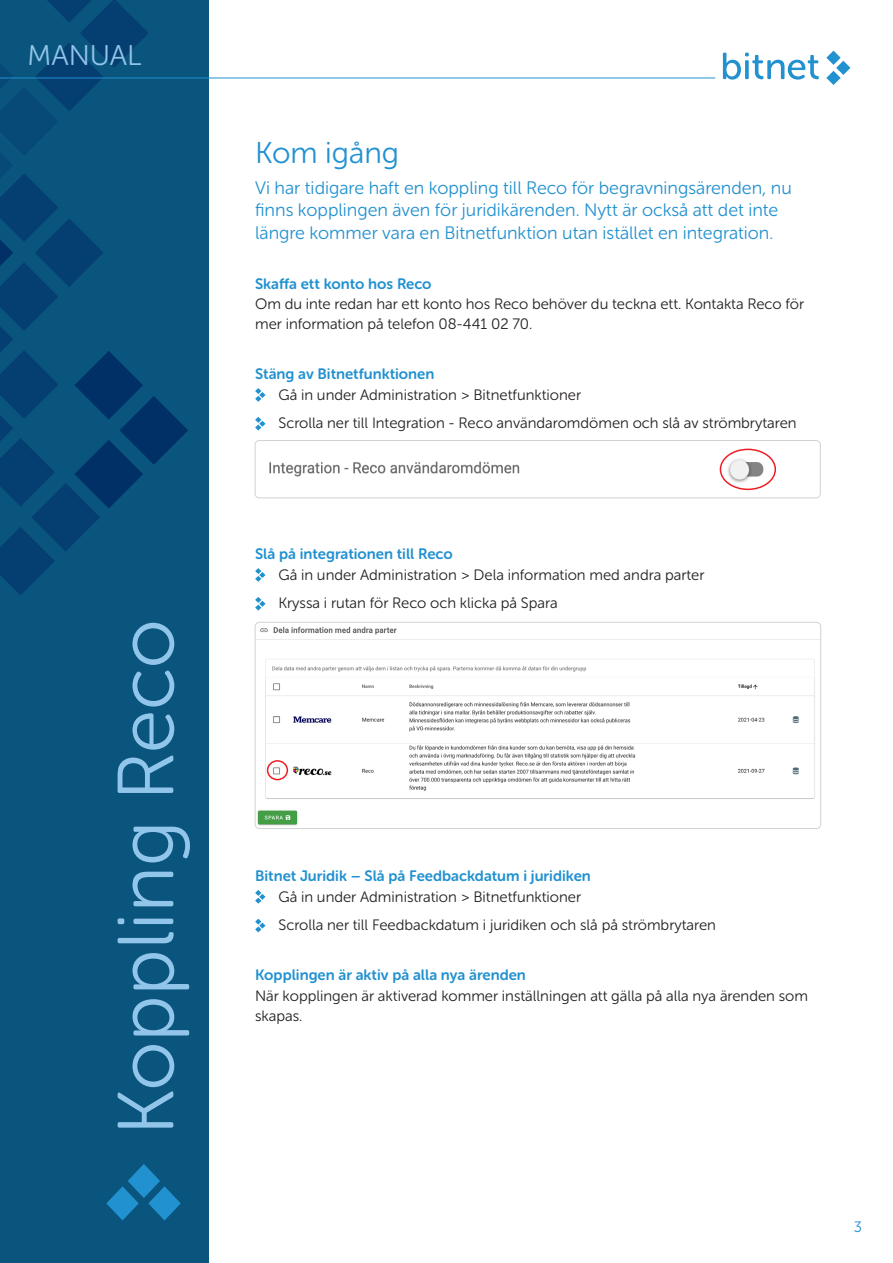
<style>
.page{position:relative;width:893px;height:1263px;background:#fff}
.page>*{position:absolute;margin:0;border:0;box-sizing:border-box;transform-origin:0 0}
.t1{font:79.35px "Museo Sans Rounded 300";color:#92c5ea}
.Rubrik{font:30px "Museo Sans Rounded 300";color:#2291d0}
.t2{font:28.5px "Museo Sans Rounded 300";color:#92c5ea}
.Ingress{font:18px/22.5px "Museo Sans Rounded 300";color:#2291d0}
.Punktlista{font:15px "Museo Sans Rounded 300";color:#231f20}
.Bröd{font:15px/20.2px "Museo Sans Rounded 300";color:#231f20}
.Underrubrik{font:15px "Museo Sans Rounded 700";color:#2291d0}
.t3{font:15px "Museo Sans Rounded 300";color:#2291d0}
</style>
<div class="page">
<div style="left:0;top:0;width:208px;height:1263px;background:#0a557e"></div>
<svg style="left:0;top:0;width:188px;height:595px"></svg>
<svg style="left:106px;top:1164px;width:75px;height:56px"></svg>
<hr style="left:0;top:78px;width:715px;height:1px;background:#2291d0">
<svg style="left:723px;top:53px;width:96px;height:27px"></svg>
<svg style="left:826px;top:51px;width:24px;height:34px"></svg>
<svg style="left:255px;top:388px;width:11px;height:14px"></svg>
<svg style="left:255px;top:417px;width:11px;height:13px"></svg>
<svg style="left:255px;top:568px;width:11px;height:14px"></svg>
<svg style="left:255px;top:597px;width:11px;height:13px"></svg>
<svg style="left:255px;top:890px;width:11px;height:14px"></svg>
<svg style="left:255px;top:919px;width:11px;height:13px"></svg>
<img style="left:255px;top:448px;width:506px;height:50px">
<div style="left:255px;top:440px;width:566px;height:58px;border:1px solid #d1d2d4;border-radius:4px"></div>
<img style="left:695px;top:451px;width:81px;height:40px">
<img style="left:255px;top:622px;width:564px;height:204px">
<div style="left:255px;top:622px;width:566px;height:207px;border:1px solid #d1d2d4;border-radius:4px"></div>
<div style="left:720px;top:449px;width:56px;height:41px;border:2px solid #ee1d23;border-radius:50%"></div>
<div style="left:267px;top:760px;width:21px;height:20px;border:2px solid #ee1d23;border-radius:50%"></div>
<h3 class="t2" style="left:28px;top:40px;width:115px">MANUAL</h3>
<h1 class="t1" style="left:103px;top:1135px;width:517px;rotate:-90deg">Koppling Reco</h1>
<p class="Rubrik" style="left:255px;top:136px;width:145px">Kom igång</p>
<p class="Ingress" style="left:255px;top:177px;width:538px">Vi har tidigare haft en koppling till Reco för begravningsärenden, nu finns kopplingen även för juridikärenden. Nytt är också att det inte längre kommer vara en Bitnetfunktion utan istället en integration.</p>
<p class="Underrubrik" style="left:255px;top:275px;width:178px">Skaffa ett konto hos Reco</p>
<p class="Bröd" style="left:255px;top:294px;width:551px">Om du inte redan har ett konto hos Reco behöver du teckna ett. Kontakta Reco för mer information på telefon 08-441 02 70.</p>
<p class="Underrubrik" style="left:255px;top:366px;width:181px">Stäng av Bitnetfunktionen</p>
<p class="Punktlista" style="left:279px;top:386px;width:304px">Gå in under Administration &gt; Bitnetfunktioner</p>
<p class="Punktlista" style="left:279px;top:415px;width:520px">Scrolla ner till Integration - Reco användaromdömen och slå av strömbrytaren</p>
<p class="Underrubrik" style="left:255px;top:546px;width:199px">Slå på integrationen till Reco</p>
<p class="Punktlista" style="left:279px;top:566px;width:427px">Gå in under Administration &gt; Dela information med andra parter</p>
<p class="Punktlista" style="left:279px;top:595px;width:281px">Kryssa i rutan för Reco och klicka på Spara</p>
<p class="Underrubrik" style="left:255px;top:868px;width:337px">Bitnet Juridik – Slå på Feedbackdatum i juridiken</p>
<p class="Punktlista" style="left:279px;top:888px;width:304px">Gå in under Administration &gt; Bitnetfunktioner</p>
<p class="Punktlista" style="left:279px;top:917px;width:439px">Scrolla ner till Feedbackdatum i juridiken och slå på strömbrytaren</p>
<p class="Underrubrik" style="left:255px;top:967px;width:272px">Kopplingen är aktiv på alla nya ärenden</p>
<p class="Bröd" style="left:255px;top:985px;width:554px">När kopplingen är aktiverad kommer inställningen att gälla på alla nya ärenden som skapas.</p>
<p class="t3" style="left:854px;top:1218px;width:10px">3</p>
</div>
